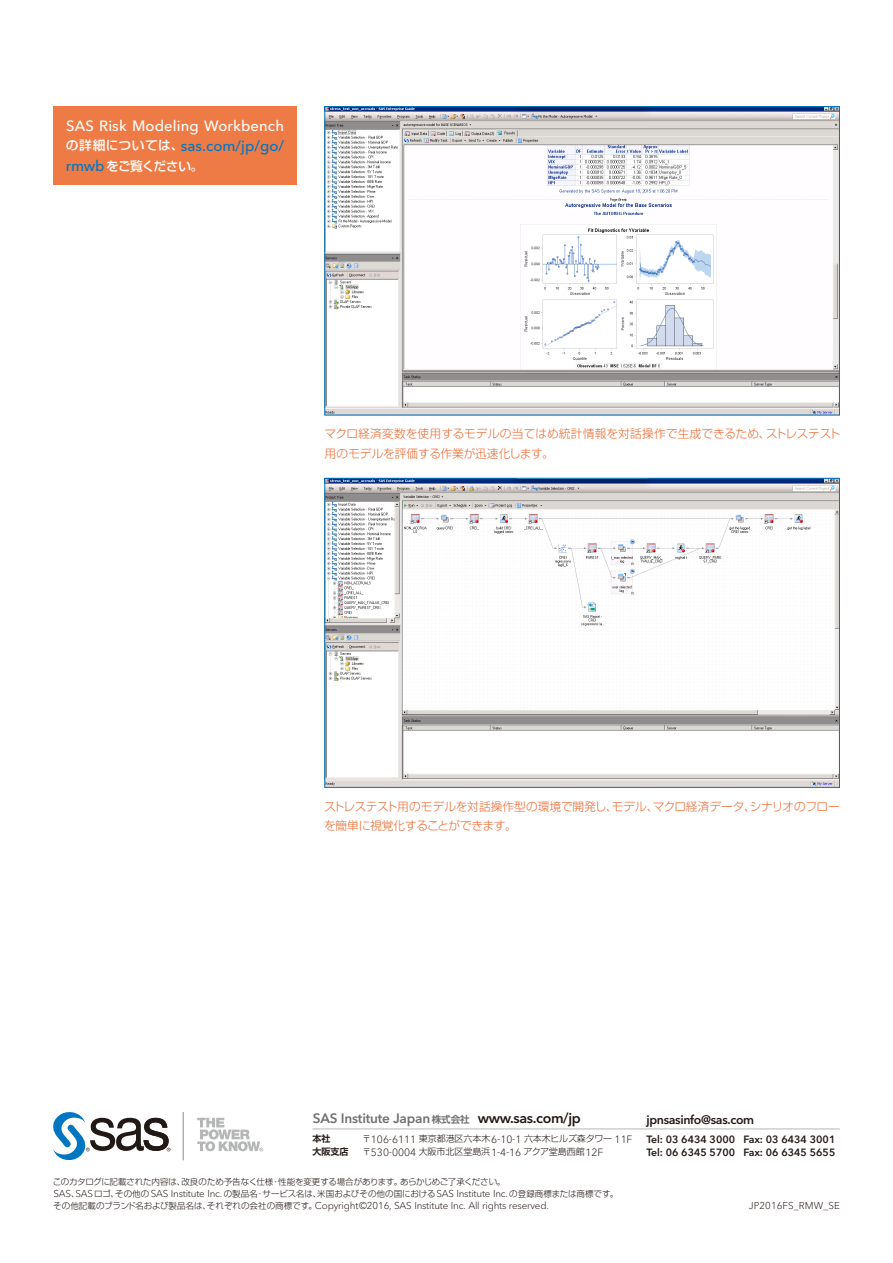
<style>
.page{position:relative;width:893px;height:1263px;background:#fff}
.page>*{position:absolute;margin:0;border:0;box-sizing:border-box;transform-origin:0 0}
.t1{font:500 14.85px/20.2px "Avenir Next W1 G";letter-spacing:.01em;color:#fff}
.t2{font:600 13.5px "Avenir Next W1 G";letter-spacing:-.015em;color:#727171}
.t3{font:500 12.75px "Shin Go Pr 6 N";letter-spacing:-.06em;color:#fff}
.t4{font:600 12.3px "Avenir Next W1 G";letter-spacing:-.025em;color:#221815}
.t5{font:300 11.7px/19.2px "Shin Go Pr 6 N";letter-spacing:-.005em;color:#ec6b34}
.t6{font:600 10.5px "Avenir Next W1 G";letter-spacing:.005em;color:#221815}
.t7{font:300 10.5px "Avenir Next W1 G";color:#221815}
.t8{font:300 9.9px "Avenir Next W1 G";letter-spacing:-.015em;color:#221815}
.t9{font:300 9.9px "Avenir Next W1 G";letter-spacing:.01em;color:#221815}
.t10{font:300 9px "Shin Go Pr 6 N";letter-spacing:-.01em;color:#221815}
.t11{font:700 9px "Shin Go Pr 6 N De";letter-spacing:-.01em;color:#221815}
.t12{font:300 8.55px/11.7px "Shin Go Pr 6 N";letter-spacing:-.015em;color:#221815}
.s1{font-family:"Shin Go Pr 6 N";font-size:12.75px}
.s2{color:#0076c0}
.s3{font-family:"Avenir Next W1 G";font-size:14.85px;color:#0076c0}
.s4{font-family:"Shin Go Pr 6 N De";font-weight:700;font-size:9.6px}
.s5{font-size:14.25px;color:#221815}
.s6{font-family:"Avenir Next W1 G";font-size:10.5px}
.s7{font-family:"Shin Go Pr 6 N";font-size:9px}
.s8{font-family:"Avenir Next W1 G";font-size:9.9px}
.s9{font-family:"Shin Go Pr 6 N";font-size:8.55px}
</style>
<div class="page">
<hr style="left:313px;top:1128px;width:527px;height:1px;background:#b5b6b6">
<hr style="left:183px;top:1112px;width:1px;height:48px;background:#898989">
<svg style="left:53px;top:1112px;width:117px;height:49px"></svg>
<svg style="left:197px;top:1118px;width:66px;height:33px"></svg>
<div style="left:53px;top:106px;width:244px;height:79px;background:#ee7b45"></div>
<img style="left:326px;top:108px;width:512px;height:305px">
<div style="left:324px;top:106px;width:516px;height:309px;border:1px solid #0076c0"></div>
<img style="left:326px;top:480px;width:512px;height:306px">
<div style="left:324px;top:478px;width:516px;height:310px;border:1px solid #0076c0"></div>
<h1 class="t1" style="left:66px;top:115px;width:220px">SAS Risk Modeling Workbench<span class="s1">の詳細については、</span><span class="s2">sas.com/jp/go/</span></h1>
<h3 class="t3" style="left:66px;top:155px;width:139px"><span class="s3">rmwb</span>をご覧ください。</h3>
<h3 class="t5" style="left:324px;top:423px;width:518px">マクロ経済変数を使用するモデルの当てはめ統計情報を対話操作で生成できるため、ストレステスト用のモデルを評価する作業が迅速化します。</h3>
<h3 class="t5" style="left:324px;top:796px;width:517px">ストレステスト用のモデルを対話操作型の環境で開発し、モデル、マクロ経済データ、シナリオのフローを簡単に視覚化することができます。</h3>
<h2 class="t2" style="left:313px;top:1110px;width:269px">SAS Institute Japan <span class="s4">株式会社</span> <span class="s5">www.sas.com/jp</span></h2>
<h3 class="t4" style="left:646px;top:1112px;width:109px">jpnsasinfo@sas.com</h3>
<p class="t11" style="left:313px;top:1131px;width:19px">本社</p>
<p class="t10" style="left:362px;top:1131px;width:272px">〒<span class="s6">106-6111</span> 東京都港区六本木<span class="s6">6-10-1</span> 六本木ヒルズ森タワー <span class="s6">11F</span></p>
<p class="t6" style="left:646px;top:1133px;width:191px">Tel: 03 6434 3000 Fax: 03 6434 3001</p>
<p class="t11" style="left:313px;top:1144px;width:37px">大阪支店</p>
<p class="t7" style="left:362px;top:1146px;width:243px"><span class="s7">〒</span>530-0004 <span class="s7">大阪市北区堂島浜</span>1-4-16 <span class="s7">アクア堂島西館</span>12F</p>
<p class="t6" style="left:646px;top:1146px;width:191px">Tel: 06 6345 5700 Fax: 06 6345 5655</p>
<p class="t12" style="left:53px;top:1175px;width:567px">このカタログに記載された内容は、改良のため予告なく仕様・性能を変更する場合があります。あらかじめご了承ください。<br><span class="s8">SAS</span>、<span class="s8">SAS</span>ロゴ、その他の <span class="s8">SAS Institute Inc.</span> の製品名・サービス名は、米国およびその他の国における<span class="s8">SAS Institute Inc.</span> の登録商標または商標です。</p>
<p class="t8" style="left:53px;top:1200px;width:497px"><span class="s9">その他記載のブランド名および製品名は、それぞれの会社の商標です。</span>Copyright©2016, SAS Institute Inc. All rights reserved.</p>
<p class="t9" style="left:749px;top:1200px;width:93px">JP2016FS_RMW_SE</p>
</div>
